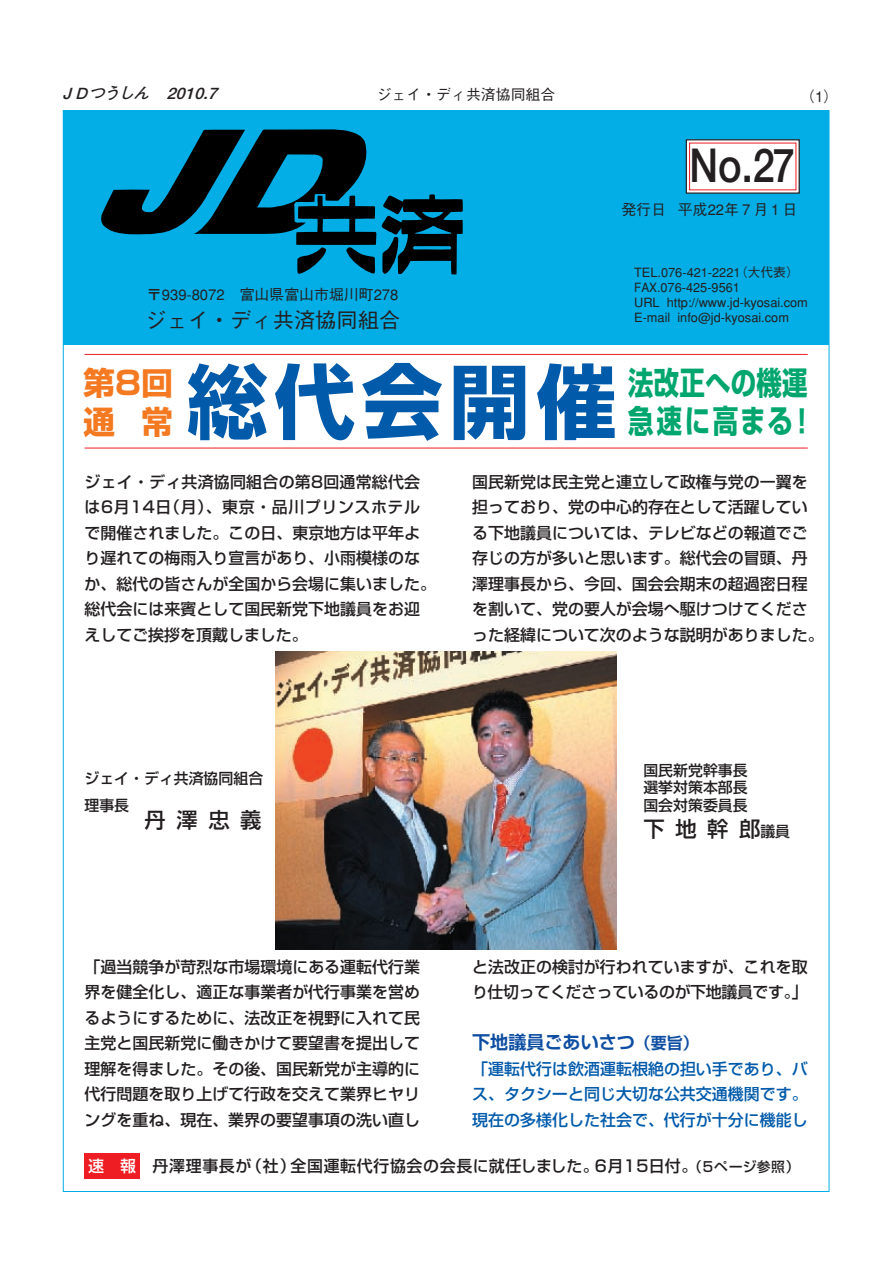
<style>
.page{position:relative;width:893px;height:1264px;background:#fff}
.page>*{position:absolute;margin:0;border:0;box-sizing:border-box;transform-origin:0 0}
.t1{font:700 80.85px "Shin Go";letter-spacing:.08em;color:#015aaa}
.t2{font:700 46.8px "Futo Go B101";color:#231f20;scale:.85 1}
.t3{font:700 31.95px/38.2px "Shin Go";letter-spacing:.01em;color:#00a66e;scale:.8 1}
.t4{font:700 31.95px/38.2px "Shin Go";color:#f47921}
.t5{font:500 21.3px "Shin Go";letter-spacing:.5em;color:#231f20}
.t6{font:500 21.3px "Gothic BBB";color:#231f20}
.t7{font:700 18px "Shin Go De";color:#0d4da1}
.t8{font:500 15.9px/25.5px "Shin Go";color:#231f20}
.t9{font:500 15.9px/25.5px "Shin Go";color:#015aaa;text-align:justify}
.t10{font:500 15.9px "Shin Go";letter-spacing:.04em;color:#231f20}
.t11{font:500 15.9px/25.5px "Shin Go";letter-spacing:-.025em;color:#231f20}
.t12{font:italic 700 15.9px "Futo Go B101";color:#231f20;scale:1.04 1}
.t13{font:500 14.85px "Gothic BBB";color:#231f20}
.t14{font:500 14.85px/17.9px "Shin Go";color:#231f20}
.t15{font:500 12.75px/14.9px "Gothic BBB";color:#231f20}
.s1{font-size:14.85px}
.s2{font-size:15.9px}
.s3{color:#fff}
.s4{font-size:13.8px}
</style>
<div class="page">
<img style="left:276px;top:651px;width:340px;height:298px">
<div style="left:63px;top:111px;width:766px;height:233px;background:#03ade5"></div>
<div style="left:685px;top:139px;width:114px;height:55px;background:#fff;border:1px solid #231f20"></div>
<svg style="left:101px;top:129px;width:362px;height:146px"></svg>
<div style="left:84px;top:1152px;width:56px;height:26px;background:#ee1d23"></div>
<hr style="left:84px;top:354px;width:723px;height:1px;background:#ee1d23">
<hr style="left:84px;top:447px;width:723px;height:1px;background:#ee1d23">
<p class="t12" style="left:58px;top:84px;width:159px">ＪＤつうしん 2010.7</p>
<p class="t13" style="left:376px;top:86px;width:180px">ジェイ・ディ共済協同組合</p>
<p class="t13" style="left:800px;top:88px;width:40px">（1）</p>
<p class="t13" style="left:147px;top:285px;width:253px">〒939-8072　富山県富山市堀川町278</p>
<h3 class="t6" style="left:145px;top:307px;width:257px">ジェイ・ディ共済協同組合</h3>
<h2 class="t2" style="left:689px;top:138px;width:126px">No.27</h2>
<p class="t13" style="left:621px;top:201px;width:177px">発行日 平成22年 7 月 1 日</p>
<p class="t15" style="left:634px;top:265px;width:175px">TEL.076-421-2221（大代表）<br>FAX.076-425-9561<br>URL http://www.jd-kyosai.com<br>E-mail info@jd-kyosai.com</p>
<h3 class="t4" style="left:83px;top:362px;width:91px">第8回通 常</h3>
<h1 class="t1" style="left:187px;top:347px;width:431px">総代会開催</h1>
<h3 class="t3" style="left:628px;top:362px;width:234px">法改正への機運急速に高まる！</h3>
<p class="t8" style="left:84px;top:468px;width:353px">ジェイ・ディ共済協同組合の第8回通常総代会は6月14日（月）、東京・品川プリンスホテルで開催されました。この日、東京地方は平年より遅れての梅雨入り宣言があり、小雨模様のなか、総代の皆さんが全国から会場に集いました。総代会には来賓として国民新党下地議員をお迎えしてご挨拶を頂戴しました。</p>
<p class="t8" style="left:472px;top:468px;width:353px">国民新党は民主党と連立して政権与党の一翼を担っており、党の中心的存在として活躍している下地議員については、テレビなどの報道でご存じの方が多いと思います。総代会の冒頭、丹澤理事長から、今回、国会会期末の超過密日程を割いて、党の要人が会場へ駆けつけてくださった経緯について次のような説明がありました。</p>
<p class="t14" style="left:84px;top:764px;width:180px;line-height:26.4px">ジェイ・ディ共済協同組合理事長</p>
<h3 class="t5" style="left:84px;top:806px;width:178px">　　　丹澤忠義</h3>
<p class="t14" style="left:643px;top:760px;width:106px;text-align:justify">国民新党幹事長選挙対策本部長国会対策委員長</p>
<h3 class="t5" style="left:643px;top:815px;width:148px">下地幹郎<span class="s1">議員</span></h3>
<p class="t8" style="left:84px;top:952px;width:337px;text-align:justify">「過当競争が苛烈な市場環境にある運転代行業界を健全化し、適正な事業者が代行事業を営めるようにするために、法改正を視野に入れて民主党と国民新党に働きかけて要望書を提出して理解を得ました。その後、国民新党が主導的に代行問題を取り上げて行政を交えて業界ヒヤリングを重ね、現在、業界の要望事項の洗い直し</p>
<p class="t11" style="left:472px;top:952px;width:337px">と法改正の検討が行われていますが、これを取り仕切ってくださっているのが下地議員です。」</p>
<p class="t7" style="left:472px;top:1030px;width:228px">下地議員ごあいさつ<span class="s2">（要旨）</span></p>
<p class="t9" style="left:472px;top:1054px;width:337px">「運転代行は飲酒運転根絶の担い手であり、バス、タクシーと同じ大切な公共交通機関です。現在の多様化した社会で、代行が十分に機能し</p>
<p class="t10" style="left:88px;top:1155px;width:712px"><span class="s3">速　報</span> 丹澤理事長が（社）全国運転代行協会の会長に就任しました。6月15日付。<span class="s4">（5ページ参照）</span></p>
</div>
